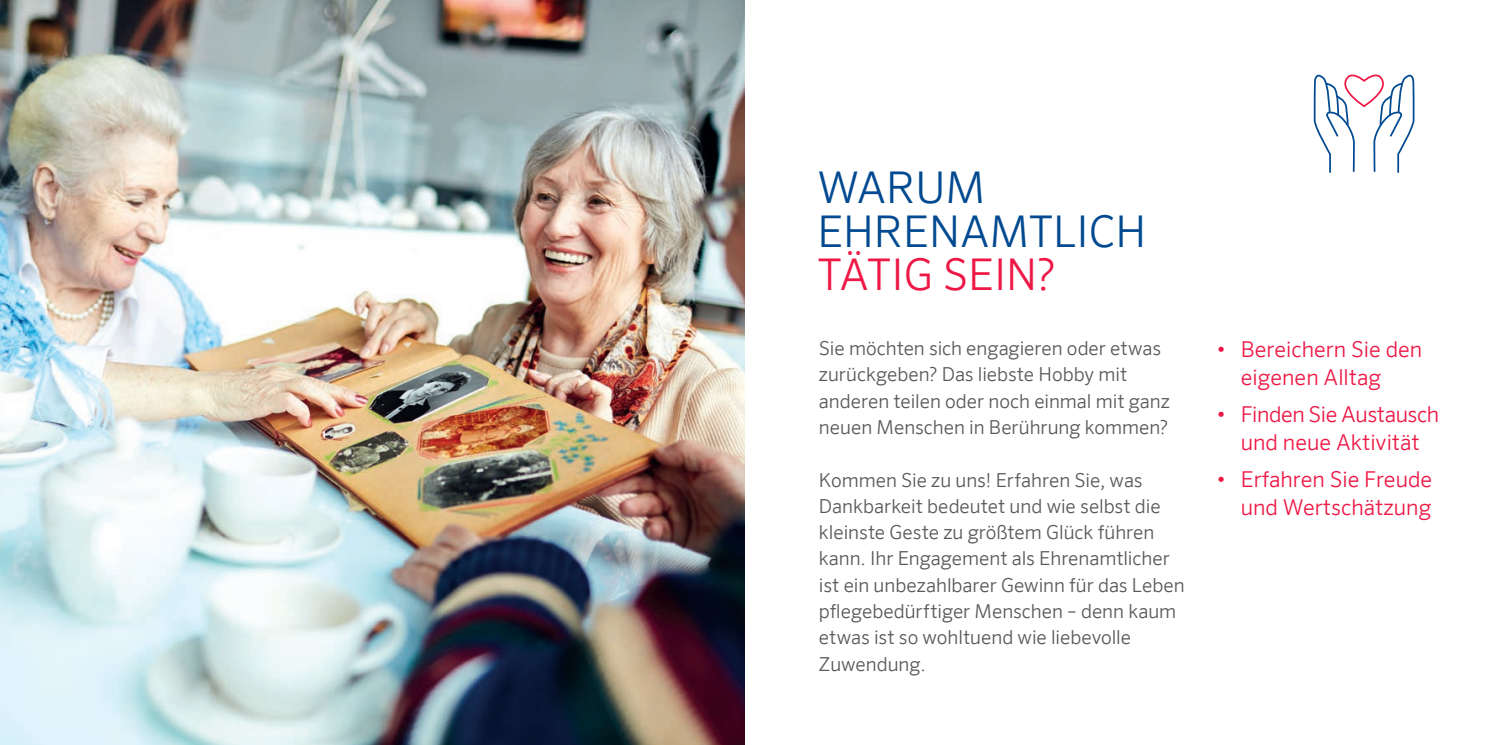
<style>
.page{position:relative;width:1489px;height:745px;background:#fff}
.page>*{position:absolute;margin:0;border:0;box-sizing:border-box;transform-origin:0 0}
.t1{font:300 43.75px/43.8px "Sero Offc Pro";color:#014990}
.t2{font:300 43.75px "Sero Offc Pro";color:#ed1845}
.t3{font:300 21.88px/28px "Sero Offc Pro";color:#ed1845}
.t4{font:300 21.88px/28px "Sero Offc Pro";letter-spacing:-.02em;color:#ed1845;text-align:center}
.t5{font:300 19.25px/26.2px "Sero Offc Pro";letter-spacing:-.005em;color:#57585a}
</style>
<div class="page">
<img style="left:0;top:0;width:744px;height:744px">
<svg style="left:1313px;top:74px;width:101px;height:99px"></svg>
<h1 class="t1" style="left:817px;top:165px;width:330px">WARUM<br>EHRENAMTLICH</h1>
<h1 class="t2" style="left:817px;top:249px;width:240px">TÄTIG SEIN?</h1>
<p class="t5" style="left:819px;top:335px;width:353px">Sie möchten sich engagieren oder etwas zurückgeben? Das liebste Hobby mit anderen teilen oder noch einmal mit ganz neuen Menschen in Berührung kommen?</p>
<p class="t5" style="left:819px;top:466px;width:367px">Kommen Sie zu uns! Erfahren Sie, was Dankbarkeit bedeutet und wie selbst die kleinste Geste zu größtem Glück führen kann. Ihr Engagement als Ehrenamtlicher ist ein unbezahlbarer Gewinn für das Leben pflegebedürftiger Menschen – denn kaum etwas ist so wohltuend wie liebevolle Zuwendung.</p>
<p class="t3" style="left:1240px;top:335px;width:183px;text-indent:-25px">• Bereichern Sie den eigenen Alltag</p>
<p class="t4" style="left:1215px;top:400px;width:225px">• Finden Sie Austausch und neue Aktivität</p>
<p class="t3" style="left:1215px;top:464px;width:218px;text-align:right">• Erfahren Sie Freude und Wertschätzung</p>
</div>
